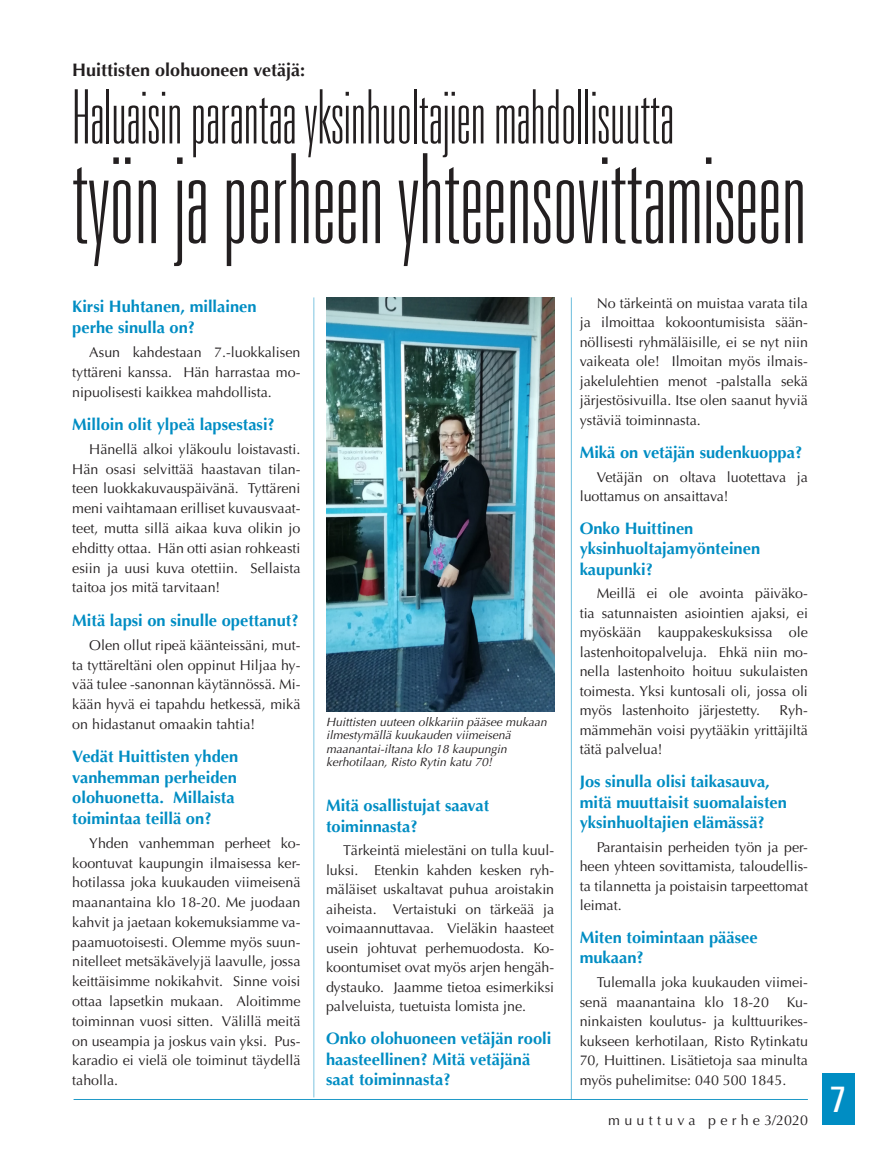
<style>
.page{position:relative;width:893px;height:1149px;background:#fff}
.page>*{position:absolute;margin:0;border:0;box-sizing:border-box;transform-origin:0 0}
.otsikko-h1{font:100 ultra-condensed 124.5px "Univers 39";color:#231f20}
.otsikko-h1-2{font:100 ultra-condensed 75px "Univers 39";color:#231f20}
.muuttuva{font:condensed 36px "Univers";color:#fff}
.ingressi{font:700 18px "Optima";color:#231f20}
.leipiskysymys6-7{font:700 16.5px/20.2px "Optima";color:#008dc3}
.t1{font:14.25px/19.5px "Optima";color:#231f20;text-align:justify}
.t2{font:14.25px "Optima";letter-spacing:.3em;color:#231f20}
.kuvateksti{font:italic 12px/13.5px "Optima";color:#231f20}
</style>
<div class="page">
<div style="left:822px;top:1073px;width:32px;height:51px;background:#008dc3"></div>
<hr style="left:570px;top:295px;width:3px;height:28px;background:#fff;opacity:.63">
<hr style="left:570px;top:308px;width:3px;height:791px;background:#231f20;opacity:.08">
<hr style="left:313px;top:295px;width:3px;height:28px;background:#fff;opacity:.63">
<hr style="left:313px;top:308px;width:3px;height:789px;background:#231f20;opacity:.08">
<img style="left:326px;top:297px;width:229px;height:414px">
<p class="ingressi" style="left:72px;top:60px;width:234px">Huittisten olohuoneen vetäjä:</p>
<p class="otsikko-h1-2" style="left:72px;top:79px;width:603px">Haluaisin parantaa yksinhuoltajien mahdollisuutta</p>
<p class="otsikko-h1" style="left:72px;top:135px;width:736px">työn ja perheen yhteensovittamiseen</p>
<p class="leipiskysymys6-7" style="left:72px;top:297px;width:186px">Kirsi Huhtanen, millainen perhe sinulla on?</p>
<p class="t1" style="left:72px;top:342px;width:230px;text-indent:17px">Asun kahdestaan 7.-luokkalisen tyttäreni kanssa. Hän harrastaa mo&shy;nipuolisesti kaikkea mahdollista.</p>
<p class="leipiskysymys6-7" style="left:72px;top:414px;width:204px">Milloin olit ylpeä lapsestasi?</p>
<p class="t1" style="left:72px;top:439px;width:230px;text-indent:17px">Hänellä alkoi yläkoulu loistavasti.<br>Hän osasi selvittää haastavan tilan&shy;teen luokkakuvauspäivänä. Tyttäreni meni vaihtamaan erilliset kuvausvaat&shy;teet, mutta sillä aikaa kuva olikin jo ehditty ottaa. Hän otti asian rohkeasti esiin ja uusi kuva otettiin. Sellaista taitoa jos mitä tarvitaan!</p>
<p class="leipiskysymys6-7" style="left:72px;top:610px;width:228px">Mitä lapsi on sinulle opettanut?</p>
<p class="t1" style="left:72px;top:635px;width:230px;text-indent:17px">Olen ollut ripeä käänteissäni, mut&shy;ta tyttäreltäni olen oppinut Hiljaa hy&shy;vää tulee -sanonnan käytännössä. Mi&shy;kään hyvä ei tapahdu hetkessä, mikä on hidastanut omaakin tahtia!</p>
<p class="leipiskysymys6-7" style="left:72px;top:746px;width:167px">Vedät Huittisten yhden vanhemman perheiden olohuonetta. Millaista toimintaa teillä on?</p>
<p class="t1" style="left:72px;top:833px;width:230px;text-indent:17px">Yhden vanhemman perheet ko&shy;koontuvat kaupungin ilmaisessa ker&shy;hotilassa joka kuukauden viimeisenä maanantaina klo 18-20. Me juodaan kahvit ja jaetaan kokemuksiamme va&shy;paamuotoisesti. Olemme myös suun&shy;nitelleet metsäkävelyjä laavulle, jossa keittäisimme nokikahvit. Sinne voisi ottaa lapsetkin mukaan. Aloitimme toiminnan vuosi sitten. Välillä meitä on useampia ja joskus vain yksi. Pus&shy;karadio ei vielä ole toiminut täydellä taholla.</p>
<p class="kuvateksti" style="left:326px;top:715px;width:222px">Huittisten uuteen olkkariin pääsee mukaan ilmestymällä kuukauden viimeisenä maanantai-iltana klo 18 kaupungin kerhotilaan, Risto Rytin katu 70!</p>
<p class="leipiskysymys6-7" style="left:326px;top:795px;width:165px">Mitä osallistujat saavat toiminnasta?</p>
<p class="t1" style="left:326px;top:840px;width:230px;text-indent:17px">Tärkeintä mielestäni on tulla kuul&shy;luksi. Etenkin kahden kesken ryh&shy;mäläiset uskaltavat puhua aroistakin aiheista. Vertaistuki on tärkeää ja voimaannuttavaa. Vieläkin haasteet usein johtuvat perhemuodosta. Ko&shy;koontumiset ovat myös arjen hengäh&shy;dystauko. Jaamme tietoa esimerkiksi palveluista, tuetuista lomista jne.</p>
<p class="leipiskysymys6-7" style="left:326px;top:1028px;width:227px">Onko olohuoneen vetäjän rooli haasteellinen? Mitä vetäjänä saat toiminnasta?</p>
<p class="t1" style="left:580px;top:293px;width:230px;text-indent:17px">No tärkeintä on muistaa varata tila ja ilmoittaa kokoontumisista sään&shy;nöllisesti ryhmäläisille, ei se nyt niin vaikeata ole! Ilmoitan myös ilmais&shy;jakelulehtien menot -palstalla sekä järjestösivuilla. Itse olen saanut hyviä ystäviä toiminnasta.</p>
<p class="leipiskysymys6-7" style="left:580px;top:442px;width:224px">Mikä on vetäjän sudenkuoppa?</p>
<p class="t1" style="left:580px;top:467px;width:230px;text-indent:17px">Vetäjän on oltava luotettava ja luottamus on ansaittava!</p>
<p class="leipiskysymys6-7" style="left:580px;top:518px;width:182px">Onko Huittinen yksinhuoltajamyönteinen kaupunki?</p>
<p class="t1" style="left:580px;top:584px;width:230px;text-indent:17px">Meillä ei ole avointa päiväko&shy;tia satunnaisten asiointien ajaksi, ei myöskään kauppakeskuksissa ole lastenhoitopalveluja. Ehkä niin mo&shy;nella lastenhoito hoituu sukulaisten toimesta. Yksi kuntosali oli, jossa oli myös lastenhoito järjestetty.</p>
<p class="t1" style="left:580px;top:700px;width:230px;text-indent:200px">Ryh&shy;mämmehän voisi pyytääkin yrittäjiltä tätä palvelua!</p>
<p class="leipiskysymys6-7" style="left:580px;top:771px;width:209px">Jos sinulla olisi taikasauva, mitä muuttaisit suomalaisten yksinhuoltajien elämässä?</p>
<p class="t1" style="left:580px;top:837px;width:230px;text-indent:17px">Parantaisin perheiden työn ja per&shy;heen yhteen sovittamista, taloudellis&shy;ta tilannetta ja poistaisin tarpeettomat leimat.</p>
<p class="leipiskysymys6-7" style="left:580px;top:927px;width:179px">Miten toimintaan pääsee mukaan?</p>
<p class="t1" style="left:580px;top:972px;width:230px;text-indent:17px">Tulemalla joka kuukauden viimei&shy;senä maanantaina klo 18-20</p>
<p class="t1" style="left:580px;top:991px;width:230px;text-indent:207px">Ku&shy;ninkaisten koulutus- ja kulttuurikes&shy;kukseen kerhotilaan, Risto Rytinkatu 70, Huittinen. Lisätietoja saa minulta myös puhelimitse: 040 500 1845.</p>
<p class="t2" style="left:608px;top:1111px;width:201px">muuttuva perhe3/2020</p>
<p class="muuttuva" style="left:830px;top:1075px;width:17px">7</p>
</div>
